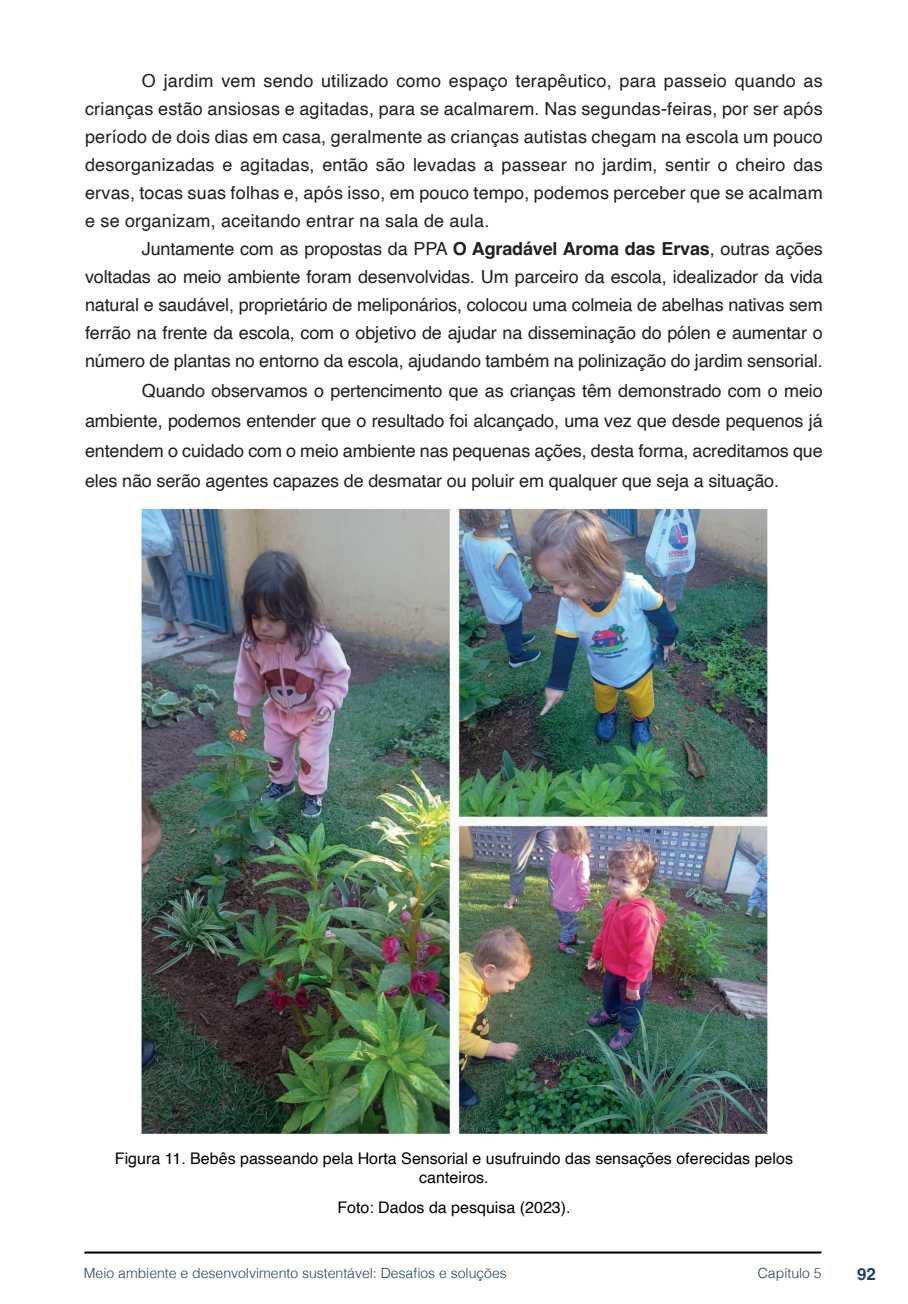
<style>
.page{position:relative;width:908px;height:1304px;background:#fff}
.page>*{position:absolute;margin:0;border:0;box-sizing:border-box;transform-origin:0 0}
.txt{font:18px/28px "Helvetica";letter-spacing:-.01em;color:#231f20;text-align:justify}
.t1{font:700 16.8px "Helvetica";color:#23445f}
.imagens_graf_tab{font:16px/19.2px "Helvetica";color:#000;text-align:center}
.t2{font:300 14px "Helvetica";color:#23445f}
.s1{font-weight:700}
</style>
<div class="page">
<svg style="left:84px;top:1251px;width:737px;height:3px;background:#515151"></svg>
<img style="left:141px;top:507px;width:625px;height:626px">
<p class="txt" style="left:85px;top:67px;width:738px;text-indent:57px">O jardim vem sendo utilizado como espaço terapêutico, para passeio quando as crianças estão ansiosas e agitadas, para se acalmarem. Nas segundas-feiras, por ser após período de dois dias em casa, geralmente as crianças autistas chegam na escola um pouco desorganizadas e agitadas, então são levadas a passear no jardim, sentir o cheiro das ervas, tocas suas folhas e, após isso, em pouco tempo, podemos perceber que se acalmam e se organizam, aceitando entrar na sala de aula.</p>
<p class="txt" style="left:85px;top:235px;width:738px;text-indent:57px">Juntamente com as propostas da PPA <span class="s1">O Agradável Aroma das Ervas</span>, outras ações voltadas ao meio ambiente foram desenvolvidas. Um parceiro da escola, idealizador da vida natural e saudável, proprietário de meliponários, colocou uma colmeia de abelhas nativas sem ferrão na frente da escola, com o objetivo de ajudar na disseminação do pólen e aumentar o número de plantas no entorno da escola, ajudando também na polinização do jardim sensorial.</p>
<p class="txt" style="left:85px;top:376px;width:738px;line-height:30px;text-indent:57px">Quando observamos o pertencimento que as crianças têm demonstrado com o meio ambiente, podemos entender que o resultado foi alcançado, uma vez que desde pequenos já entendem o cuidado com o meio ambiente nas pequenas ações, desta forma, acreditamos que eles não serão agentes capazes de desmatar ou poluir em qualquer que seja a situação.</p>
<p class="imagens_graf_tab" style="left:115px;top:1149px;width:679px">Figura 11. Bebês passeando pela Horta Sensorial e usufruindo das sensações oferecidas pelos canteiros.</p>
<p class="imagens_graf_tab" style="left:337px;top:1199px;width:235px">Foto: Dados da pesquisa (2023).</p>
<p class="t2" style="left:84px;top:1261px;width:424px">Meio ambiente e desenvolvimento sustentável: Desafios e soluções</p>
<p class="t2" style="left:757px;top:1261px;width:65px">Capítulo 5</p>
<p class="t1" style="left:856px;top:1264px;width:20px">92</p>
</div>
